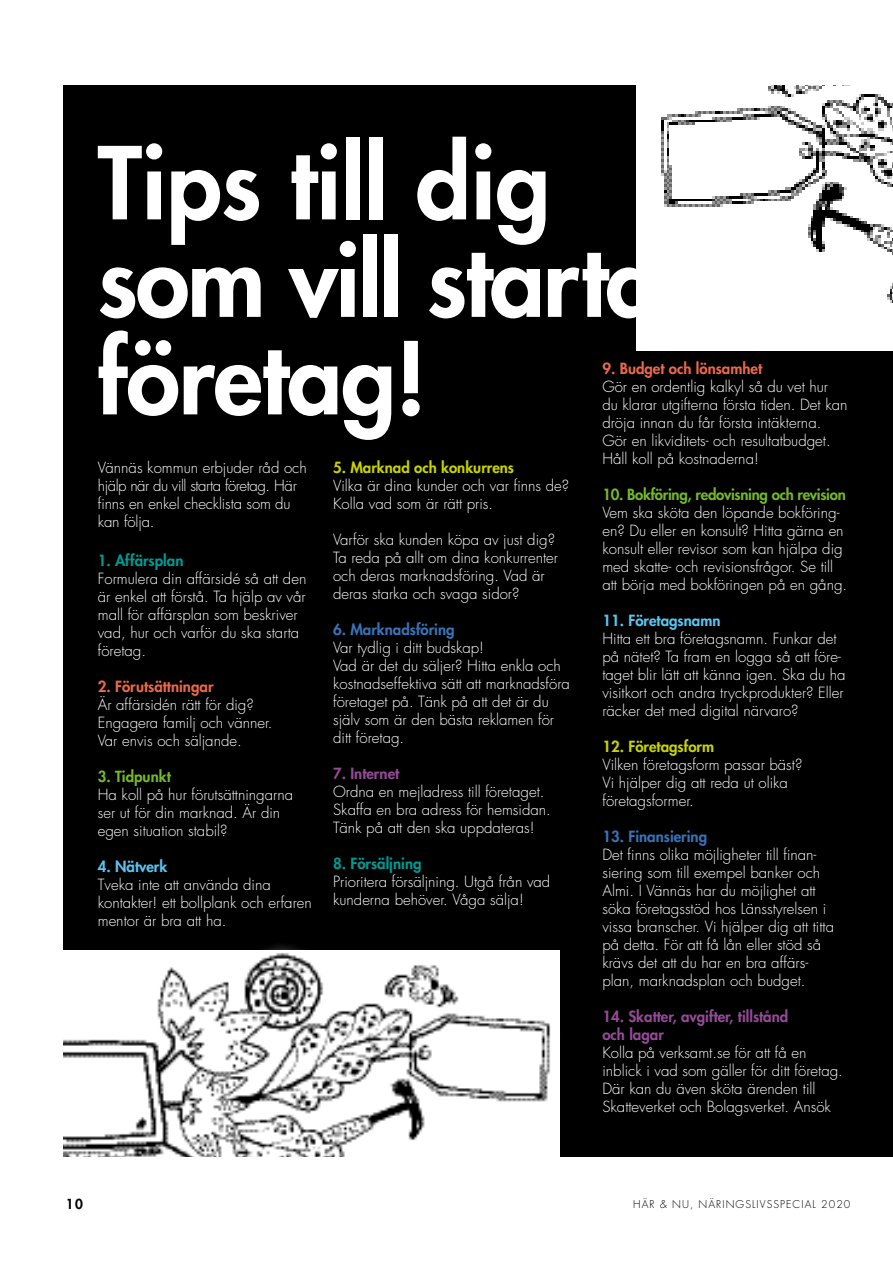
<style>
.page{position:relative;width:893px;height:1263px;background:#fff}
.page>*{position:absolute;margin:0;border:0;box-sizing:border-box;transform-origin:0 0}
.t1{font:800 97.5px/97.5px "Futura Std";letter-spacing:-.01em;color:#fff}
.t2{font:300 15px/18px "Futura Std";color:#fff}
.t3{font:800 15px/18px "Futura Std";color:#954b97}
.t4{font:800 15px "Futura Std";color:#ed694b}
.t5{font:800 15px "Futura Std";color:#c8d300}
.t6{font:800 15px "Futura Std";letter-spacing:-.02em;color:#76b82a}
.t7{font:800 15px "Futura Std";color:#3974b9}
.t8{font:800 15px "Futura Std";color:#009a93}
.t9{font:800 15px "Futura Std";color:#5bc5f2}
.t10{font:800 15px "Futura Std";color:#76b82a}
.t11{font:800 13.5px "Futura Std";color:#000}
.t12{font:300 10.5px "Futura Std";letter-spacing:.1em;color:#000}
</style>
<div class="page">
<div style="left:64px;top:85px;width:829px;height:1072px;background:#000"></div>
<div style="left:51px;top:942px;width:510px;height:227px;background:#fff;opacity:.75"></div>
<img style="left:64px;top:951px;width:496px;height:206px">
<img style="left:637px;top:85px;width:256px;height:266px">
<h1 class="t1" style="left:98px;top:135px;width:564px">Tips till dig som vill starta företag!</h1>
<p class="t4" style="left:602px;top:358px;width:161px">9. Budget och lönsamhet</p>
<p class="t2" style="left:602px;top:377px;width:247px">Gör en ordentlig kalkyl så du vet hur<br>du klarar utgifterna första tiden. Det kan dröja innan du får första intäkterna.<br>Gör en likviditets- och resultatbudget.<br>Håll koll på kostnaderna!</p>
<p class="t6" style="left:602px;top:484px;width:245px">10. Bokföring, redovisning och revision</p>
<p class="t2" style="left:602px;top:503px;width:246px">Vem ska sköta den löpande bokföring&shy;en? Du eller en konsult? Hitta gärna en konsult eller revisor som kan hjälpa dig med skatte- och revisionsfrågor. Se till att börja med bokföringen på en gång.</p>
<p class="t9" style="left:602px;top:610px;width:120px">11. Företagsnamn</p>
<p class="t2" style="left:602px;top:629px;width:245px">Hitta ett bra företagsnamn. Funkar det på nätet? Ta fram en logga så att före&shy;taget blir lätt att känna igen. Ska du ha visitkort och andra tryckprodukter? Eller räcker det med digital närvaro?</p>
<p class="t5" style="left:602px;top:736px;width:113px">12. Företagsform</p>
<p class="t2" style="left:602px;top:755px;width:201px">Vilken företagsform passar bäst?<br>Vi hjälper dig att reda ut olika företagsformer.</p>
<p class="t7" style="left:602px;top:826px;width:106px">13. Finansiering</p>
<p class="t2" style="left:602px;top:845px;width:233px">Det finns olika möjligheter till finan&shy;siering som till exempel banker och Almi. I Vännäs har du möjlighet att söka företagsstöd hos Länsstyrelsen i vissa branscher. Vi hjälper dig att titta på detta. För att få lån eller stöd så krävs det att du har en bra affärs&shy;plan, marknadsplan och budget.</p>
<p class="t3" style="left:602px;top:1007px;width:187px">14. Skatter, avgifter, tillstånd och lagar</p>
<p class="t2" style="left:602px;top:1043px;width:242px">Kolla på verksamt.se för att få en inblick i vad som gäller för ditt företag.<br>Där kan du även sköta ärenden till Skatteverket och Bolagsverket. Ansök</p>
<p class="t5" style="left:333px;top:458px;width:183px">5. Marknad och konkurrens</p>
<p class="t2" style="left:333px;top:477px;width:238px">Vilka är dina kunder och var finns de?<br>Kolla vad som är rätt pris.</p>
<p class="t2" style="left:333px;top:531px;width:226px">Varför ska kunden köpa av just dig?<br>Ta reda på allt om dina konkurrenter och deras marknadsföring. Vad är deras starka och svaga sidor?</p>
<p class="t7" style="left:333px;top:620px;width:123px">6. Marknadsföring</p>
<p class="t2" style="left:333px;top:639px;width:238px">Var tydlig i ditt budskap!<br>Vad är det du säljer? Hitta enkla och kostnadseffektiva sätt att marknadsföra företaget på. Tänk på att det är du själv som är den bästa reklamen för ditt företag.</p>
<p class="t3" style="left:333px;top:765px;width:68px">7. Internet</p>
<p class="t2" style="left:333px;top:783px;width:219px">Ordna en mejladress till företaget.<br>Skaffa en bra adress för hemsidan.<br>Tänk på att den ska uppdateras!</p>
<p class="t8" style="left:333px;top:854px;width:90px">8. Försäljning</p>
<p class="t2" style="left:333px;top:873px;width:219px">Prioritera försäljning. Utgå från vad kunderna behöver. Våga sälja!</p>
<p class="t2" style="left:98px;top:459px;width:210px">Vännäs kommun erbjuder råd och hjälp när du vill starta företag. Här finns en enkel checklista som du kan följa.</p>
<p class="t8" style="left:98px;top:551px;width:87px">1. Affärsplan</p>
<p class="t2" style="left:98px;top:570px;width:210px">Formulera din affärsidé så att den är enkel att förstå. Ta hjälp av vår mall för affärsplan som beskriver vad, hur och varför du ska starta företag.</p>
<p class="t4" style="left:98px;top:677px;width:117px">2. Förutsättningar</p>
<p class="t2" style="left:98px;top:696px;width:176px">Är affärsidén rätt för dig?<br>Engagera familj och vänner.<br>Var envis och säljande.</p>
<p class="t10" style="left:98px;top:767px;width:74px">3. Tidpunkt</p>
<p class="t2" style="left:98px;top:786px;width:197px">Ha koll på hur förutsättningarna ser ut för din marknad. Är din egen situation stabil?</p>
<p class="t9" style="left:98px;top:857px;width:71px">4. Nätverk</p>
<p class="t2" style="left:98px;top:876px;width:216px">Tveka inte att använda dina kontakter! ett bollplank och erfaren mentor är bra att ha.</p>
<p class="t11" style="left:66px;top:1195px;width:18px">10</p>
<p class="t12" style="left:633px;top:1198px;width:219px">HÄR &amp; NU, NÄRINGSLIVSSPECIAL 2020</p>
</div>
